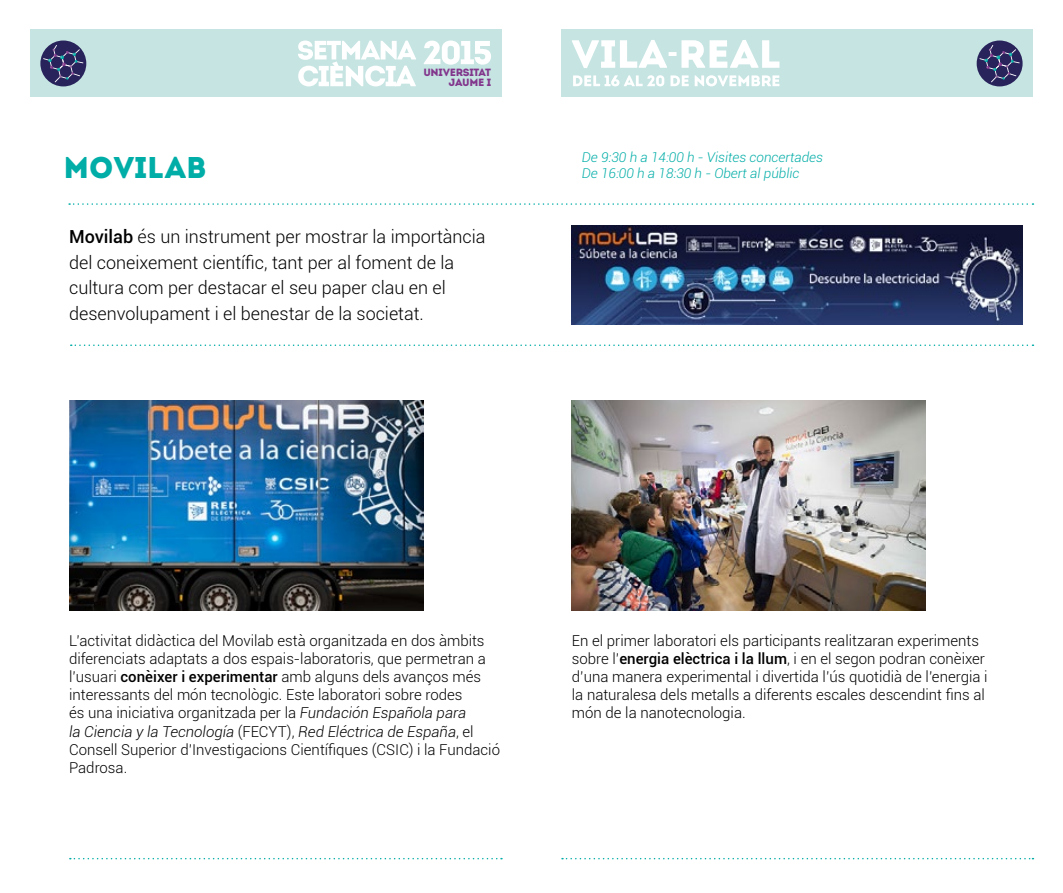
<style>
.page{position:relative;width:1063px;height:893px;background:#fff}
.page>*{position:absolute;margin:0;border:0;box-sizing:border-box;transform-origin:0 0}
.t1{font:30px "Intro";color:#00ada7}
.t2{font:300 18px/25.5px "Roboto";color:#000}
.t3{font:300 15px/18px "Roboto";color:#000}
.t4{font:italic 300 13.5px/16.2px "Roboto";color:#00ada7}
.t5{font:10.5px/10.5px "Intro";letter-spacing:-.03em;color:#82368c;text-align:right}
.s1{font-weight:500}
.s2{font-style:italic}
</style>
<div class="page">
<img style="left:69px;top:400px;width:354px;height:211px">
<svg style="left:70px;top:858px;width:432px;height:1px"></svg>
<div style="left:30px;top:30px;width:472px;height:67px;background:#c5e4e2"></div>
<svg style="left:424px;top:40px;width:67px;height:25px"></svg>
<svg style="left:298px;top:40px;width:118px;height:46px"></svg>
<div style="left:40px;top:41px;width:46px;height:45px;background:#29235c;border-radius:50%"></div>
<svg style="left:43px;top:45px;width:40px;height:37px"></svg>
<img style="left:572px;top:400px;width:354px;height:211px">
<img style="left:572px;top:225px;width:451px;height:99px">
<svg style="left:71px;top:344px;width:962px;height:2px"></svg>
<svg style="left:69px;top:203px;width:964px;height:2px"></svg>
<svg style="left:562px;top:858px;width:471px;height:1px"></svg>
<div style="left:561px;top:30px;width:472px;height:67px;background:#c5e4e2"></div>
<svg style="left:572px;top:40px;width:207px;height:47px"></svg>
<div style="left:977px;top:41px;width:46px;height:45px;background:#29235c;border-radius:50%"></div>
<svg style="left:979px;top:45px;width:41px;height:37px"></svg>
<h1 class="t1" style="left:63px;top:150px;width:145px">MOVILAB</h1>
<p class="t5" style="left:423px;top:67px;width:69px">UNIVERSITAT<br>JAUME I</p>
<p class="t2" style="left:69px;top:223px;width:418px"><span class="s1">Movilab</span> és un instrument per mostrar la importància del coneixement científic, tant per al foment de la cultura com per destacar el seu paper clau en el desenvolupament i el benestar de la societat.</p>
<p class="t4" style="left:582px;top:149px;width:243px">De 9:30 h a 14:00 h - Visites concertades<br>De 16:00 h a 18:30 h - Obert al públic</p>
<p class="t3" style="left:69px;top:632px;width:432px">L’activitat didàctica del Movilab està organitzada en dos àmbits diferenciats adaptats a dos espais-laboratoris, que permetran a l’usuari <span class="s1">conèixer i experimentar</span> amb alguns dels avanços més interessants del món tecnològic. Este laboratori sobre rodes<br>és una iniciativa organitzada per la <span class="s2">Fundación Española para<br>la Ciencia y la Tecnología</span> (FECYT), <span class="s2">Red Eléctrica de España</span>, el Consell Superior d’Investigacions Científiques (CSIC) i la Fundació Padrosa.</p>
<p class="t3" style="left:572px;top:632px;width:417px">En el primer laboratori els participants realitzaran experiments sobre l’<span class="s1">energia elèctrica i la llum</span>, i en el segon podran conèixer d’una manera experimental i divertida l’ús quotidià de l’energia i la naturalesa dels metalls a diferents escales descendint fins al món de la nanotecnologia.</p>
</div>
